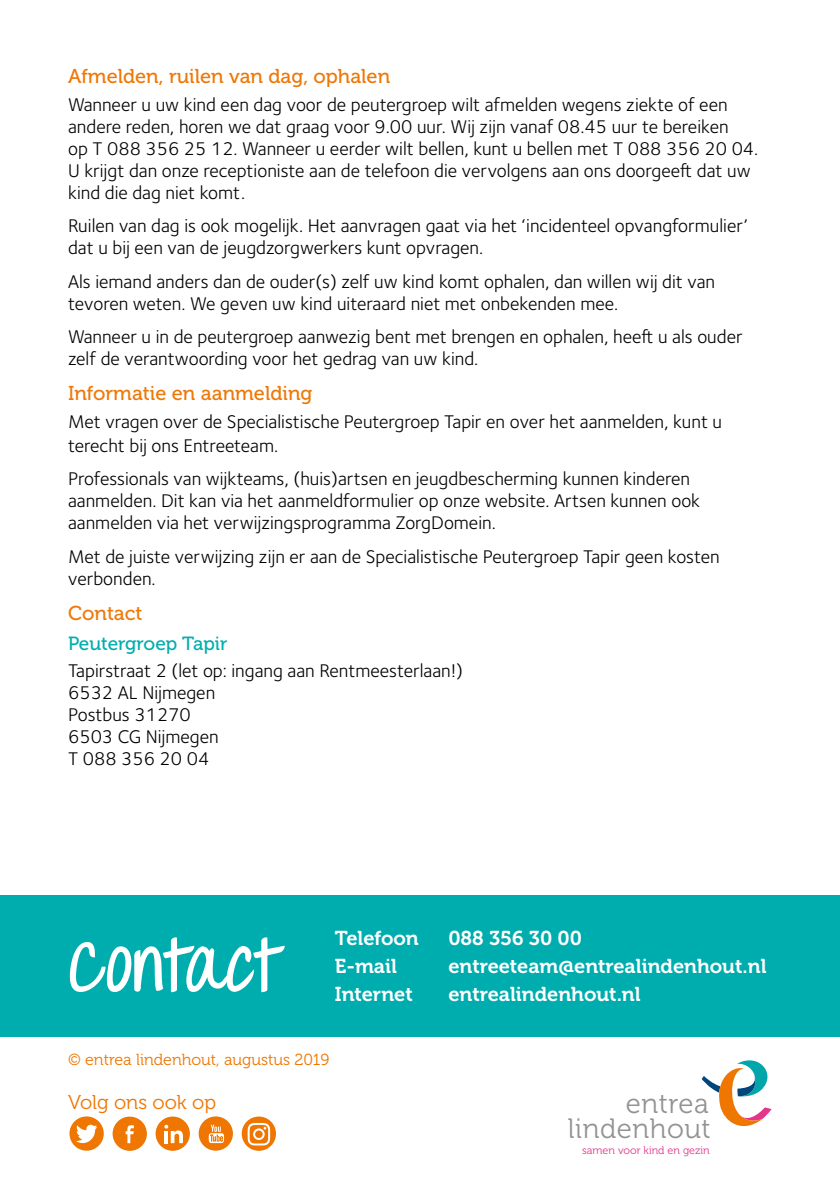
<style>
.page{position:relative;width:840px;height:1191px;background:#fff}
.page>*{position:absolute;margin:0;border:0;box-sizing:border-box;transform-origin:0 0}
.t1{font:700 70px "Throw My Hands Upinthe Air";color:#fff}
.t2{font:28px/24.6px "Museo 300";letter-spacing:.02em;color:#939391;text-align:right}
.t3{font:20px "Museo 700";color:#fff}
.t4{font:20px "Museo 500";color:#ee7807}
.t5{font:20px "Museo 300";color:#ee7601}
.t6{font:19px/22px "Foundry Sterling";color:#000}
.t7{font:19px "Museo 500";color:#00aeae}
.t8{font:16px "Museo 300";color:#ee7601}
.t9{font:11px "Museo 300";color:#e4358b}
</style>
<div class="page">
<div style="left:198px;top:1116px;width:35px;height:34px;background:#ee7601;border-radius:50%"></div>
<div style="left:112px;top:1116px;width:35px;height:34px;background:#ee7601;border-radius:50%"></div>
<svg style="left:125px;top:1125px;width:9px;height:18px"></svg>
<div style="left:155px;top:1116px;width:35px;height:34px;background:#ee7601;border-radius:50%"></div>
<svg style="left:164px;top:1124px;width:19px;height:19px"></svg>
<hr style="left:164px;top:1131px;width:4px;height:12px;background:#fff">
<svg style="left:208px;top:1124px;width:16px;height:19px"></svg>
<div style="left:69px;top:1116px;width:35px;height:34px;background:#ee7601;border-radius:50%"></div>
<svg style="left:76px;top:1124px;width:21px;height:19px"></svg>
<svg style="left:241px;top:1116px;width:35px;height:34px"></svg>
<svg style="left:247px;top:1123px;width:23px;height:22px"></svg>
<div style="left:0;top:894px;width:839px;height:142px;background:#00adae"></div>
<svg style="left:701px;top:1060px;width:70px;height:66px"></svg>
<p class="t4" style="left:68px;top:65px;width:323px">Afmelden, ruilen van dag, ophalen</p>
<p class="t6" style="left:68px;top:94px;width:691px">Wanneer u uw kind een dag voor de peutergroep wilt afmelden wegens ziekte of een andere reden, horen we dat graag voor 9.00 uur. Wij zijn vanaf 08.45 uur te bereiken<br>op T 088 356 25 12. Wanneer u eerder wilt bellen, kunt u bellen met T 088 356 20 04.<br>U krijgt dan onze receptioniste aan de telefoon die vervolgens aan ons doorgeeft dat uw kind die dag niet komt.</p>
<p class="t6" style="left:68px;top:215px;width:680px">Ruilen van dag is ook mogelijk. Het aanvragen gaat via het ‘incidenteel opvangformulier’ dat u bij een van de jeugdzorgwerkers kunt opvragen.</p>
<p class="t6" style="left:68px;top:270px;width:648px">Als iemand anders dan de ouder(s) zelf uw kind komt ophalen, dan willen wij dit van tevoren weten. We geven uw kind uiteraard niet met onbekenden mee.</p>
<p class="t6" style="left:68px;top:326px;width:675px">Wanneer u in de peutergroep aanwezig bent met brengen en ophalen, heeft u als ouder zelf de verantwoording voor het gedrag van uw kind.</p>
<p class="t4" style="left:68px;top:382px;width:246px">Informatie en aanmelding</p>
<p class="t6" style="left:68px;top:410px;width:655px;line-height:24px">Met vragen over de Specialistische Peutergroep Tapir en over het aanmelden, kunt u terecht bij ons Entreeteam.</p>
<p class="t6" style="left:68px;top:468px;width:633px">Professionals van wijkteams, (huis)artsen en jeugdbescherming kunnen kinderen aanmelden. Dit kan via het aanmeldformulier op onze website. Artsen kunnen ook aanmelden via het verwijzingsprogramma ZorgDomein.</p>
<p class="t6" style="left:68px;top:545px;width:652px">Met de juiste verwijzing zijn er aan de Specialistische Peutergroep Tapir geen kosten verbonden.</p>
<p class="t4" style="left:68px;top:602px;width:76px">Contact</p>
<p class="t7" style="left:68px;top:632px;width:161px">Peutergroep Tapir</p>
<p class="t6" style="left:68px;top:660px;width:396px">Tapirstraat 2 (let op: ingang aan Rentmeesterlaan!)<br>6532 AL Nijmegen<br>Postbus 31270<br>6503 CG Nijmegen<br>T 088 356 20 04</p>
<h1 class="t1" style="left:68px;top:922px;width:213px">CONTACT</h1>
<p class="t3" style="left:334px;top:927px;width:85px">Telefoon</p>
<p class="t3" style="left:448px;top:927px;width:135px">088 356 30 00</p>
<p class="t3" style="left:334px;top:955px;width:64px">E-mail</p>
<p class="t3" style="left:448px;top:955px;width:319px">entreeteam@entrealindenhout.nl</p>
<p class="t3" style="left:334px;top:983px;width:79px">Internet</p>
<p class="t3" style="left:448px;top:983px;width:194px">entrealindenhout.nl</p>
<p class="t8" style="left:68px;top:1050px;width:262px">© entrea lindenhout, augustus 2019</p>
<p class="t5" style="left:68px;top:1091px;width:149px">Volg ons ook op</p>
<h2 class="t2" style="left:567px;top:1092px;width:144px">entrea lindenhout</h2>
<p class="t9" style="left:581px;top:1144px;width:129px">samen voor kind en gezin</p>
</div>
